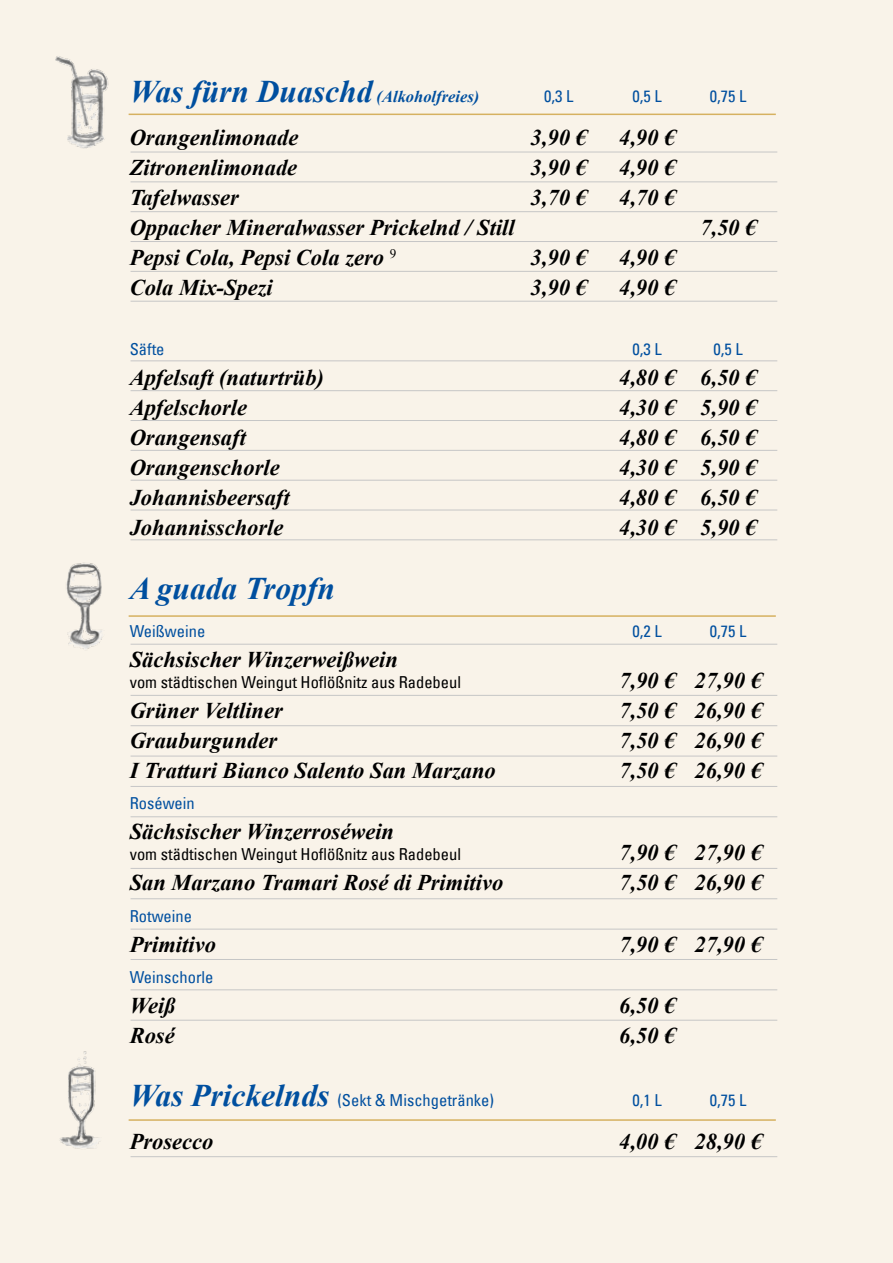
<style>
.page{position:relative;width:893px;height:1263px;background:#f9f3e9}
.page>*{position:absolute;margin:0;border:0;box-sizing:border-box;transform-origin:0 0}
.t1{font:italic 700 31.5px "Times New Roman";color:#004f9f}
.t2{font:italic 700 22.5px "Times New Roman";color:#000}
.t3{font:condensed 16.5px "Univers";color:#004f9f}
.t4{font:condensed 16.5px "Univers";color:#000}
.t5{font:italic 700 16.5px "Times New Roman";color:#004f9f}
.s1{font-size:31.5px}
.s2{font-family:"Times New Roman";font-weight:700;font-style:italic;font-stretch:normal;font-size:31.5px}
</style>
<div class="page">
<hr style="left:129px;top:114px;width:647px;height:1px;background:#d6b160">
<hr style="left:131px;top:152px;width:646px;height:1px;background:#c6c6c6">
<hr style="left:131px;top:181px;width:646px;height:1px;background:#c6c6c6">
<hr style="left:131px;top:211px;width:646px;height:1px;background:#c6c6c6">
<hr style="left:131px;top:241px;width:646px;height:1px;background:#c6c6c6">
<hr style="left:131px;top:271px;width:646px;height:1px;background:#c6c6c6">
<hr style="left:131px;top:301px;width:646px;height:1px;background:#c6c6c6">
<hr style="left:131px;top:360px;width:646px;height:1px;background:#c6c6c6">
<hr style="left:131px;top:390px;width:646px;height:1px;background:#c6c6c6">
<hr style="left:131px;top:420px;width:646px;height:1px;background:#c6c6c6">
<hr style="left:131px;top:450px;width:646px;height:1px;background:#c6c6c6">
<hr style="left:131px;top:480px;width:646px;height:1px;background:#c6c6c6">
<hr style="left:131px;top:510px;width:646px;height:1px;background:#c6c6c6">
<hr style="left:131px;top:539px;width:646px;height:1px;background:#c6c6c6">
<hr style="left:129px;top:1119px;width:647px;height:2px;background:#d6b160">
<hr style="left:131px;top:1156px;width:646px;height:1px;background:#c6c6c6">
<img style="left:55px;top:56px;width:54px;height:93px">
<img style="left:59px;top:1051px;width:41px;height:98px">
<hr style="left:129px;top:615px;width:647px;height:2px;background:#d6b160">
<hr style="left:131px;top:644px;width:646px;height:1px;background:#c6c6c6">
<hr style="left:131px;top:695px;width:646px;height:1px;background:#c6c6c6">
<hr style="left:131px;top:725px;width:646px;height:1px;background:#c6c6c6">
<hr style="left:131px;top:756px;width:646px;height:1px;background:#c6c6c6">
<hr style="left:131px;top:786px;width:646px;height:1px;background:#c6c6c6">
<hr style="left:131px;top:816px;width:646px;height:1px;background:#c6c6c6">
<hr style="left:131px;top:868px;width:646px;height:1px;background:#c6c6c6">
<hr style="left:131px;top:898px;width:646px;height:1px;background:#c6c6c6">
<hr style="left:131px;top:929px;width:646px;height:1px;background:#c6c6c6">
<hr style="left:131px;top:959px;width:646px;height:1px;background:#c6c6c6">
<hr style="left:131px;top:989px;width:646px;height:1px;background:#c6c6c6">
<hr style="left:131px;top:1020px;width:646px;height:1px;background:#c6c6c6">
<img style="left:66px;top:562px;width:36px;height:87px">
<p class="t5" style="left:130px;top:85px;width:351px"><span class="s1">Was fürn Duaschd</span> (Alkoholfreies)</p>
<p class="t3" style="left:544px;top:89px;width:31px">0,3 L</p>
<p class="t3" style="left:633px;top:89px;width:31px">0,5 L</p>
<p class="t3" style="left:710px;top:89px;width:38px">0,75 L</p>
<p class="t2" style="left:130px;top:122px;width:170px">Orangenlimonade</p>
<p class="t2" style="left:531px;top:122px;width:58px">3,90 €</p>
<p class="t2" style="left:619px;top:122px;width:58px">4,90 €</p>
<p class="t2" style="left:130px;top:152px;width:169px">Zitronenlimonade</p>
<p class="t2" style="left:531px;top:152px;width:58px">3,90 €</p>
<p class="t2" style="left:619px;top:152px;width:58px">4,90 €</p>
<p class="t2" style="left:130px;top:182px;width:111px">Tafelwasser</p>
<p class="t2" style="left:531px;top:182px;width:58px">3,70 €</p>
<p class="t2" style="left:619px;top:182px;width:58px">4,70 €</p>
<p class="t2" style="left:130px;top:212px;width:387px">Oppacher Mineralwasser Prickelnd / Still</p>
<p class="t2" style="left:700px;top:212px;width:58px">7,50 €</p>
<p class="t2" style="left:130px;top:242px;width:268px">Pepsi Cola, Pepsi Cola zero <sup>9</sup></p>
<p class="t2" style="left:531px;top:242px;width:58px">3,90 €</p>
<p class="t2" style="left:619px;top:242px;width:58px">4,90 €</p>
<p class="t2" style="left:130px;top:272px;width:145px">Cola Mix-Spezi</p>
<p class="t2" style="left:531px;top:272px;width:58px">3,90 €</p>
<p class="t2" style="left:619px;top:272px;width:58px">4,90 €</p>
<p class="t3" style="left:130px;top:343px;width:36px">Säfte</p>
<p class="t3" style="left:633px;top:343px;width:31px">0,3 L</p>
<p class="t3" style="left:714px;top:343px;width:31px">0,5 L</p>
<p class="t2" style="left:130px;top:362px;width:196px">Apfelsaft (naturtrüb)</p>
<p class="t2" style="left:619px;top:362px;width:139px">4,80 € 6,50 €</p>
<p class="t2" style="left:130px;top:392px;width:119px">Apfelschorle</p>
<p class="t2" style="left:619px;top:392px;width:139px">4,30 € 5,90 €</p>
<p class="t2" style="left:130px;top:422px;width:118px">Orangensaft</p>
<p class="t2" style="left:619px;top:422px;width:139px">4,80 € 6,50 €</p>
<p class="t2" style="left:130px;top:452px;width:152px">Orangenschorle</p>
<p class="t2" style="left:619px;top:452px;width:139px">4,30 € 5,90 €</p>
<p class="t2" style="left:130px;top:482px;width:162px">Johannisbeersaft</p>
<p class="t2" style="left:619px;top:482px;width:139px">4,80 € 6,50 €</p>
<p class="t2" style="left:130px;top:512px;width:155px">Johannisschorle</p>
<p class="t2" style="left:619px;top:512px;width:139px">4,30 € 5,90 €</p>
<h1 class="t1" style="left:130px;top:567px;width:207px">A guada Tropfn</h1>
<p class="t3" style="left:130px;top:624px;width:77px">Weißweine</p>
<p class="t3" style="left:633px;top:624px;width:31px">0,2 L</p>
<p class="t3" style="left:710px;top:624px;width:38px">0,75 L</p>
<p class="t2" style="left:130px;top:644px;width:270px">Sächsischer Winzerweißwein</p>
<p class="t4" style="left:130px;top:675px;width:333px">vom städtischen Weingut Hoflößnitz aus Radebeul</p>
<p class="t2" style="left:619px;top:665px;width:144px">7,90 € 27,90 €</p>
<p class="t2" style="left:130px;top:695px;width:155px">Grüner Veltliner</p>
<p class="t2" style="left:619px;top:695px;width:144px">7,50 € 26,90 €</p>
<p class="t2" style="left:130px;top:725px;width:149px">Grauburgunder</p>
<p class="t2" style="left:619px;top:725px;width:144px">7,50 € 26,90 €</p>
<p class="t2" style="left:130px;top:755px;width:368px">I Tratturi Bianco Salento San Marzano</p>
<p class="t2" style="left:619px;top:755px;width:144px">7,50 € 26,90 €</p>
<p class="t3" style="left:130px;top:797px;width:67px">Roséwein</p>
<p class="t2" style="left:130px;top:816px;width:266px">Sächsischer Winzerroséwein</p>
<p class="t4" style="left:130px;top:848px;width:333px">vom städtischen Weingut Hoflößnitz aus Radebeul</p>
<p class="t2" style="left:619px;top:837px;width:144px">7,90 € 27,90 €</p>
<p class="t2" style="left:130px;top:867px;width:375px">San Marzano Tramari Rosé di Primitivo</p>
<p class="t2" style="left:619px;top:867px;width:144px">7,50 € 26,90 €</p>
<p class="t3" style="left:130px;top:909px;width:64px">Rotweine</p>
<p class="t2" style="left:130px;top:929px;width:88px">Primitivo</p>
<p class="t2" style="left:619px;top:929px;width:144px">7,90 € 27,90 €</p>
<p class="t3" style="left:130px;top:971px;width:85px">Weinschorle</p>
<p class="t2" style="left:130px;top:990px;width:47px">Weiß</p>
<p class="t2" style="left:619px;top:990px;width:58px">6,50 €</p>
<p class="t2" style="left:130px;top:1020px;width:47px">Rosé</p>
<p class="t2" style="left:619px;top:1020px;width:58px">6,50 €</p>
<p class="t3" style="left:130px;top:1093px;width:366px"><span class="s2">Was Prickelnds</span> (Sekt &amp; Mischgetränke)</p>
<p class="t3" style="left:633px;top:1093px;width:31px">0,1 L</p>
<p class="t3" style="left:710px;top:1093px;width:38px">0,75 L</p>
<p class="t2" style="left:130px;top:1126px;width:85px">Prosecco</p>
<p class="t2" style="left:619px;top:1126px;width:144px">4,00 € 28,90 €</p>
</div>
